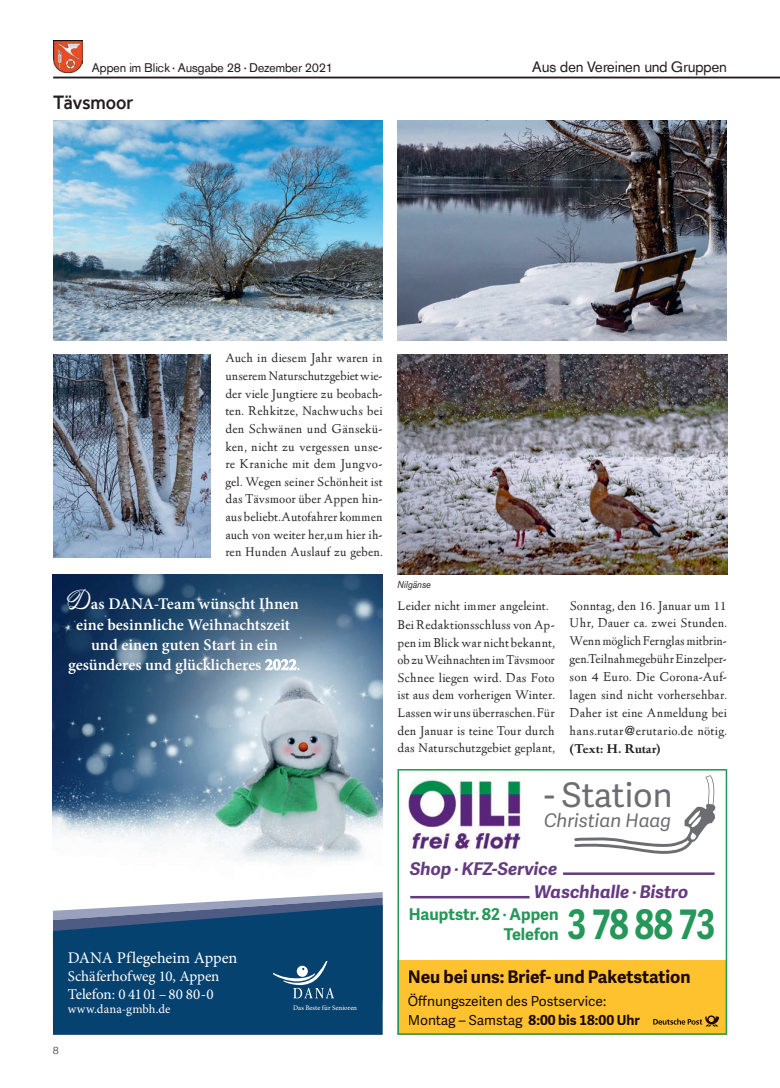
<style>
.page{position:relative;width:780px;height:1088px;background:#fff}
.page>*{position:absolute;margin:0;border:0;box-sizing:border-box;transform-origin:0 0}
.t1{font:700 40.75px "Adelle Sans";color:#259758;scale:.83 1}
.t2{font:33.88px "Adelle Sans";color:#6c6d70}
.t3{font:500 20px "Effra";letter-spacing:-.005em;color:#231f20;scale:.9 1}
.t4{font:italic 18.75px "Adelle Sans";color:#6c6d70}
.t5{font:italic 700 17.5px/23.5px "Adelle Sans";color:#653b80}
.t6{font:700 17.38px "Adelle Sans";color:#1b0a00}
.t7{font:600 16.25px/20.1px "Minion Pro";letter-spacing:-.005em;color:#fff;text-align:center}
.t8{font:700 16.25px/19.5px "Adelle Sans";color:#259758;text-align:right}
.t9{font:16.25px "Minion Pro";letter-spacing:-.01em;color:#fff}
.t10{font:15px/18px "Minion Pro";letter-spacing:-.01em;color:#fff}
.t11{font:15px "A750 Sans";color:#231f20}
.t12{font:13.75px/19px "Adelle Sans";color:#1b0a00}
.t13{font:12.5px/17.6px "D690 Roman";letter-spacing:.02em;color:#231f20;text-align:justify}
.t14{font:12.5px "A750 Sans";color:#231f20}
.t15{font:12.5px "Minion Pro";letter-spacing:.015em;color:#fff}
.t16{font:700 12.5px "D690 Roman";letter-spacing:.025em;color:#231f20}
.t17{font:italic 10px "A750 Sans";letter-spacing:.01em;color:#231f20;scale:.9 1}
.t18{font:300 10px "A750 Sans";color:#231f20}
.t19{font:7px "Minion Pro";color:#fff}
.s1{font-family:"Valentine Love";font-weight:400;font-size:18.75px}
.s2{font-weight:700}
</style>
<div class="page">
<hr style="left:53px;top:77px;width:727px;height:1px;background:#231f20">
<img style="left:53px;top:40px;width:30px;height:32px">
<svg style="left:298px;top:892px;width:84px;height:5px"></svg>
<svg style="left:157px;top:897px;width:225px;height:8px"></svg>
<svg style="left:53px;top:905px;width:329px;height:130px;background:#1b4d79"></svg>
<img style="left:53px;top:574px;width:329px;height:289px">
<div style="left:53px;top:961px;width:329px;height:62px;background:#064270"></div>
<svg style="left:265px;top:659px;width:32px;height:11px"></svg>
<svg style="left:397px;top:769px;width:330px;height:266px"></svg>
<img style="left:53px;top:120px;width:330px;height:220px">
<img style="left:397px;top:120px;width:329px;height:220px">
<img style="left:397px;top:354px;width:330px;height:220px">
<img style="left:53px;top:355px;width:157px;height:202px">
<p class="t14" style="left:92px;top:60px;width:243px">Appen im Blick · Ausgabe 28 · Dezember 2021</p>
<p class="t11" style="left:532px;top:58px;width:196px">Aus den Vereinen und Gruppen</p>
<h3 class="t3" style="left:53px;top:90px;width:91px">Tävsmoor</h3>
<p class="t13" style="left:225px;top:350px;width:159px">Auch in diesem Jahr waren in unserem Naturschutzgebiet wie&shy;der viele Jungtiere zu beobach&shy;ten. Rehkitze, Nachwuchs bei den Schwänen und Gänsekü&shy;ken, nicht zu vergessen unse&shy;re Kraniche mit dem Jungvo&shy;gel. Wegen seiner Schönheit ist das Tävsmoor über Appen hin&shy;aus beliebt.Autofahrer kommen auch von weiter her,um hier ih&shy;ren Hunden Auslauf zu geben.</p>
<h3 class="t7" style="left:68px;top:594px;width:234px"><span class="s1">D</span>as DANA-Team wünscht Ihnen eine besinnliche Weihnachtszeit und einen guten Start in ein gesünderes und glücklicheres 2022.</h3>
<h3 class="t9" style="left:68px;top:947px;width:171px">DANA Pflegeheim Appen</h3>
<p class="t10" style="left:68px;top:967px;width:153px">Schäferhofweg 10, Appen<br>Telefon: 0 41 01– 80 80-0</p>
<p class="t15" style="left:68px;top:1000px;width:104px">www.dana-gmbh.de</p>
<p class="t19" style="left:293px;top:1003px;width:65px">Das Beste für Senioren</p>
<p class="t18" style="left:53px;top:1045px;width:7px">8</p>
<p class="t17" style="left:397px;top:578px;width:39px">Nilgänse</p>
<p class="t13" style="left:397px;top:596px;width:159px;line-height:19.4px">Leider nicht immer angeleint.<br>Bei Redaktionsschluss von Ap-</p>
<p class="t13" style="left:397px;top:634px;width:159px">pen im Blick war nicht bekannt, ob zu Weihnachten im Tävsmoor Schnee liegen wird. Das Foto ist aus dem vorherigen Winter.<br>Lassen wir uns überraschen. Für den Januar is teine Tour durch das Naturschutzgebiet geplant,</p>
<p class="t13" style="left:569px;top:597px;width:159px">Sonntag, den 16. Januar um 11<br>Uhr, Dauer ca. zwei Stunden.<br>Wenn möglich Fernglas mitbrin&shy;gen.Teilnahmegebühr Einzelper&shy;son 4 Euro. Die Corona-Auf&shy;lagen sind nicht vorhersehbar.<br>Daher ist eine Anmeldung bei hans.rutar@erutario.de nötig.</p>
<p class="t16" style="left:569px;top:741px;width:92px">(Text: H. Rutar)</p>
<h2 class="t2" style="left:544px;top:770px;width:130px">- Station</h2>
<h3 class="t4" style="left:544px;top:807px;width:128px">Christian Haag</h3>
<h3 class="t5" style="left:534px;top:856px;width:155px;text-indent:-124px">Shop · KFZ-Service<br>Waschhalle · Bistro</h3>
<h3 class="t8" style="left:408px;top:904px;width:151px">Hauptstr. 82 · Appen<br>Telefon</h3>
<h1 class="t1" style="left:567px;top:894px;width:179px">3 78 88 73</h1>
<h3 class="t6" style="left:408px;top:964px;width:284px">Neu bei uns: Brief- und Paketstation</h3>
<p class="t12" style="left:408px;top:991px;width:233px">Öffnungszeiten des Postservice:<br>Montag – Samstag <span class="s2">8:00 bis 18:00 Uhr</span></p>
</div>
